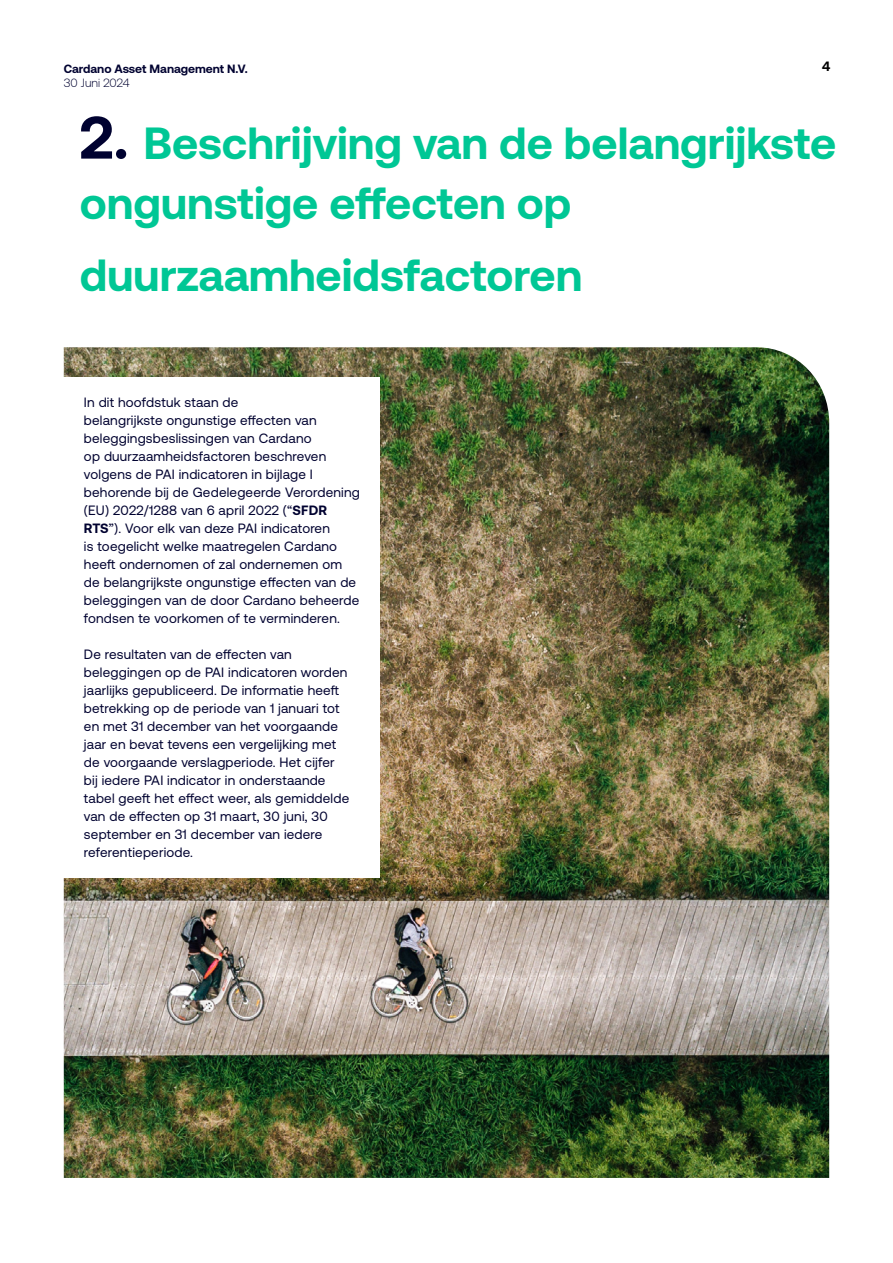
<style>
.page{position:relative;width:893px;height:1263px;background:#fff}
.page>*{position:absolute;margin:0;border:0;box-sizing:border-box;transform-origin:0 0}
.t1{font:700 45px/60px "Aeonik";color:#00c795}
.t2{font:13.5px/18px "Aeonik";letter-spacing:.015em;color:#000230}
.t3{font:700 13.5px "Aeonik";color:#000}
.t4{font:700 12px "Aeonik";color:#000230}
.t5{font:300 12px "Aeonik";color:#000230}
.s1{font-size:60px;color:#000230}
.s2{font-weight:700}
</style>
<div class="page">
<img style="left:64px;top:347px;width:765px;height:831px">
<div style="left:63px;top:377px;width:317px;height:501px;background:#fff"></div>
<p class="t4" style="left:64px;top:62px;width:186px">Cardano Asset Management N.V.</p>
<p class="t3" style="left:822px;top:59px;width:10px">4</p>
<p class="t5" style="left:64px;top:76px;width:67px">30 Juni 2024</p>
<h1 class="t1" style="left:80px;top:113px;width:758px"><span class="s1">2.</span> Beschrijving van de belangrijkste ongunstige effecten op</h1>
<h1 class="t1" style="left:80px;top:245px;width:504px">duurzaamheidsfactoren</h1>
<p class="t2" style="left:84px;top:393px;width:277px">In dit hoofdstuk staan de<br>belangrijkste ongunstige effecten van beleggingsbeslissingen van Cardano<br>op duurzaamheidsfactoren beschreven volgens de PAI indicatoren in bijlage I behorende bij de Gedelegeerde Verordening (EU) 2022/1288 van 6 april 2022 (“<span class="s2">SFDR RTS</span>”). Voor elk van deze PAI indicatoren<br>is toegelicht welke maatregelen Cardano heeft ondernomen of zal ondernemen om de belangrijkste ongunstige effecten van de beleggingen van de door Cardano beheerde fondsen te voorkomen of te verminderen.</p>
<p class="t2" style="left:84px;top:645px;width:267px">De resultaten van de effecten van beleggingen op de PAI indicatoren worden jaarlijks gepubliceerd. De informatie heeft betrekking op de periode van 1 januari tot en met 31 december van het voorgaande jaar en bevat tevens een vergelijking met de voorgaande verslagperiode. Het cijfer bij iedere PAI indicator in onderstaande tabel geeft het effect weer, als gemiddelde van de effecten op 31 maart, 30 juni, 30 september en 31 december van iedere referentieperiode.</p>
</div>
